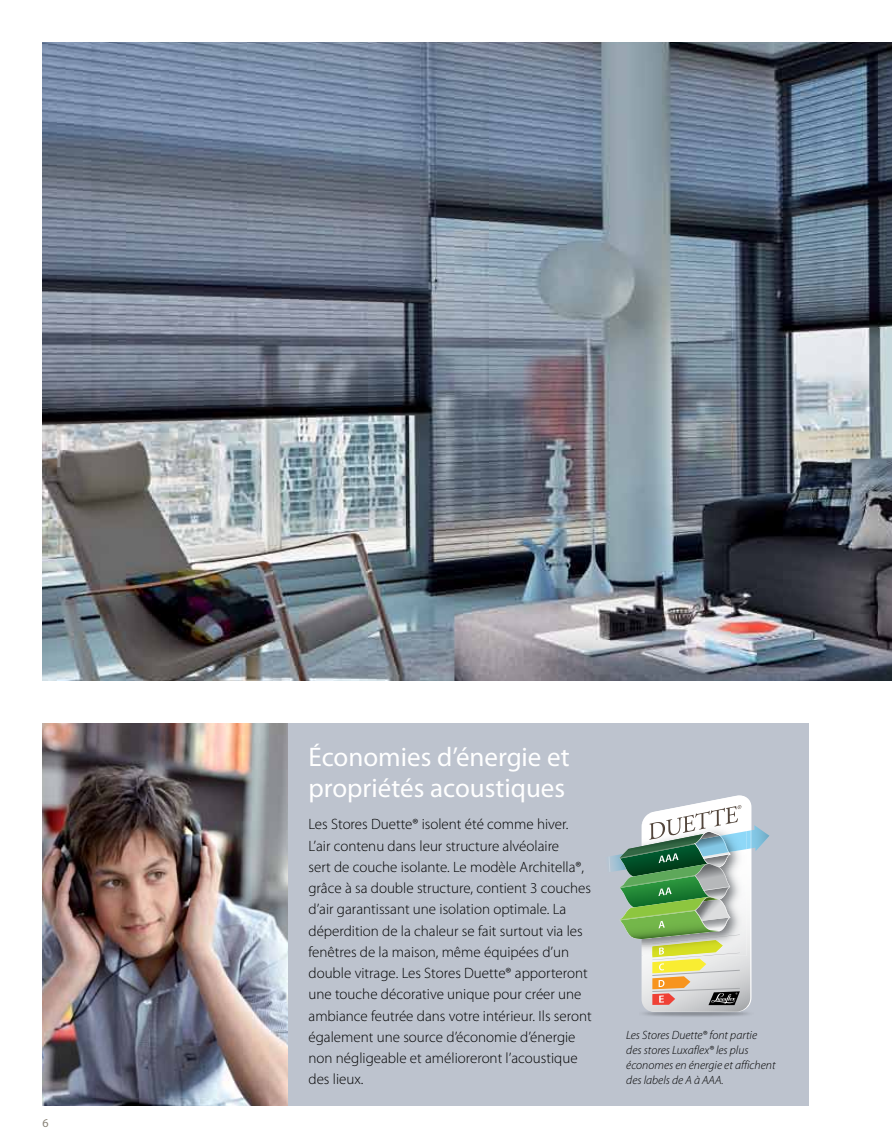
<style>
.page{position:relative;width:892px;height:1147px;background:#fff}
.page>*{position:absolute;margin:0;border:0;box-sizing:border-box;transform-origin:0 0}
.t1{font:27px/32px "Myriad Pro";color:#fff}
.t2{font:300 15px/21.3px "Myriad Pro";color:#000}
.t3{font:italic 300 12px/15px "Myriad Pro";color:#000}
.t4{font:12px "Myriad Pro";color:#888277}
</style>
<div class="page">
<div style="left:287px;top:723px;width:521px;height:383px;background:#bdc3ce"></div>
<img style="left:43px;top:43px;width:848px;height:637px">
<img style="left:43px;top:723px;width:244px;height:383px">
<img style="left:643px;top:1011px;width:106px;height:6px">
<svg style="left:609px;top:795px;width:160px;height:216px"></svg>
<p class="t4" style="left:43px;top:1115px;width:8px">6</p>
<h1 class="t1" style="left:308px;top:740px;width:263px">Économies d’énergie et propriétés acoustiques</h1>
<p class="t2" style="left:308px;top:813px;width:285px">Les Stores Duette® isolent été comme hiver.<br>L’air contenu dans leur structure alvéolaire<br>sert de couche isolante. Le modèle Architella®, grâce à sa double structure, contient 3 couches d’air garantissant une isolation optimale. La déperdition de la chaleur se fait surtout via les fenêtres de la maison, même équipées d’un double vitrage. Les Stores Duette® apporteront une touche décorative unique pour créer une ambiance feutrée dans votre intérieur. Ils seront également une source d’économie d’énergie non négligeable et amélioreront l’acoustique des lieux.</p>
<p class="t3" style="left:626px;top:1028px;width:151px">Les Stores Duette® font partie<br>des stores Luxaflex® les plus économes en énergie et affichent des labels de A à AAA.</p>
</div>
